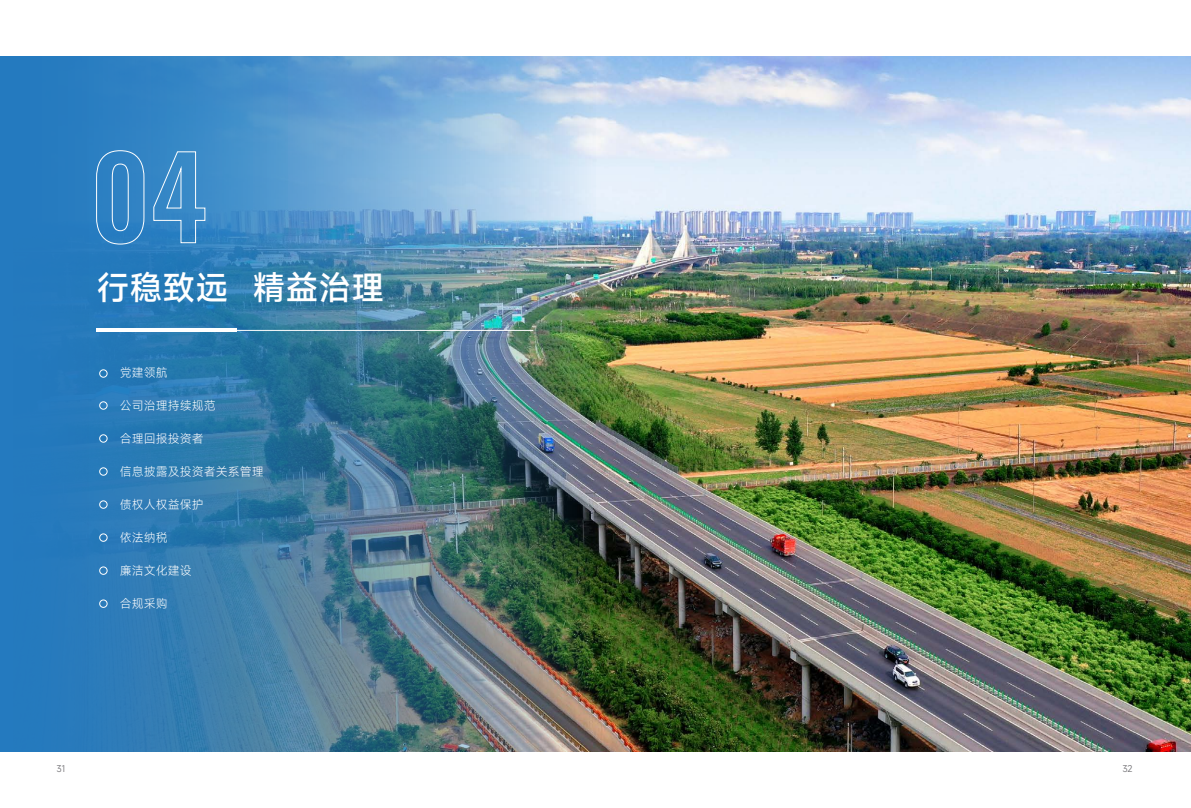
<style>
.page{position:relative;width:1191px;height:808px;background:#fff}
.page>*{position:absolute;margin:0;border:0;box-sizing:border-box;transform-origin:0 0}
.t1{font:500 33px "Mi Sans";color:#fff}
.t2{font:300 12px "Mi Sans";color:#fff}
.t3{font:9px "Mi Sans";color:#737276}
</style>
<div class="page">
<img style="left:595px;top:57px;width:596px;height:694px">
<img style="left:0;top:57px;width:595px;height:694px">
<svg style="left:96px;top:150px;width:49px;height:95px;background:#3e8ac7"></svg>
<svg style="left:153px;top:151px;width:53px;height:93px;background:#438fc9"></svg>
<hr style="left:98px;top:330px;width:435px;height:1px;background:#fff">
<hr style="left:97px;top:328px;width:140px;height:4px;background:#fff">
<div style="left:99px;top:370px;width:8px;height:7px;border:1px solid #fff;border-radius:50%"></div>
<div style="left:99px;top:401px;width:8px;height:8px;border:1px solid #fff;border-radius:50%"></div>
<div style="left:99px;top:434px;width:8px;height:8px;border:1px solid #fff;border-radius:50%"></div>
<div style="left:99px;top:468px;width:8px;height:7px;border:1px solid #fff;border-radius:50%"></div>
<div style="left:99px;top:501px;width:8px;height:7px;border:1px solid #fff;border-radius:50%"></div>
<div style="left:99px;top:534px;width:8px;height:7px;border:1px solid #fff;border-radius:50%"></div>
<div style="left:99px;top:567px;width:8px;height:8px;border:1px solid #fff;border-radius:50%"></div>
<div style="left:99px;top:600px;width:8px;height:8px;border:1px solid #fff;border-radius:50%"></div>
<h1 class="t1" style="left:97px;top:266px;width:289px">行稳致远 精益治理</h1>
<p class="t2" style="left:120px;top:365px;width:49px">党建领航</p>
<p class="t2" style="left:120px;top:398px;width:97px">公司治理持续规范</p>
<p class="t2" style="left:120px;top:431px;width:85px">合理回报投资者</p>
<p class="t2" style="left:120px;top:464px;width:145px">信息披露及投资者关系管理</p>
<p class="t2" style="left:120px;top:497px;width:85px">债权人权益保护</p>
<p class="t2" style="left:120px;top:530px;width:49px">依法纳税</p>
<p class="t2" style="left:120px;top:563px;width:73px">廉洁文化建设</p>
<p class="t2" style="left:120px;top:596px;width:49px">合规采购</p>
<p class="t3" style="left:56px;top:763px;width:10px">31</p>
<p class="t3" style="left:1122px;top:763px;width:12px">32</p>
</div>
